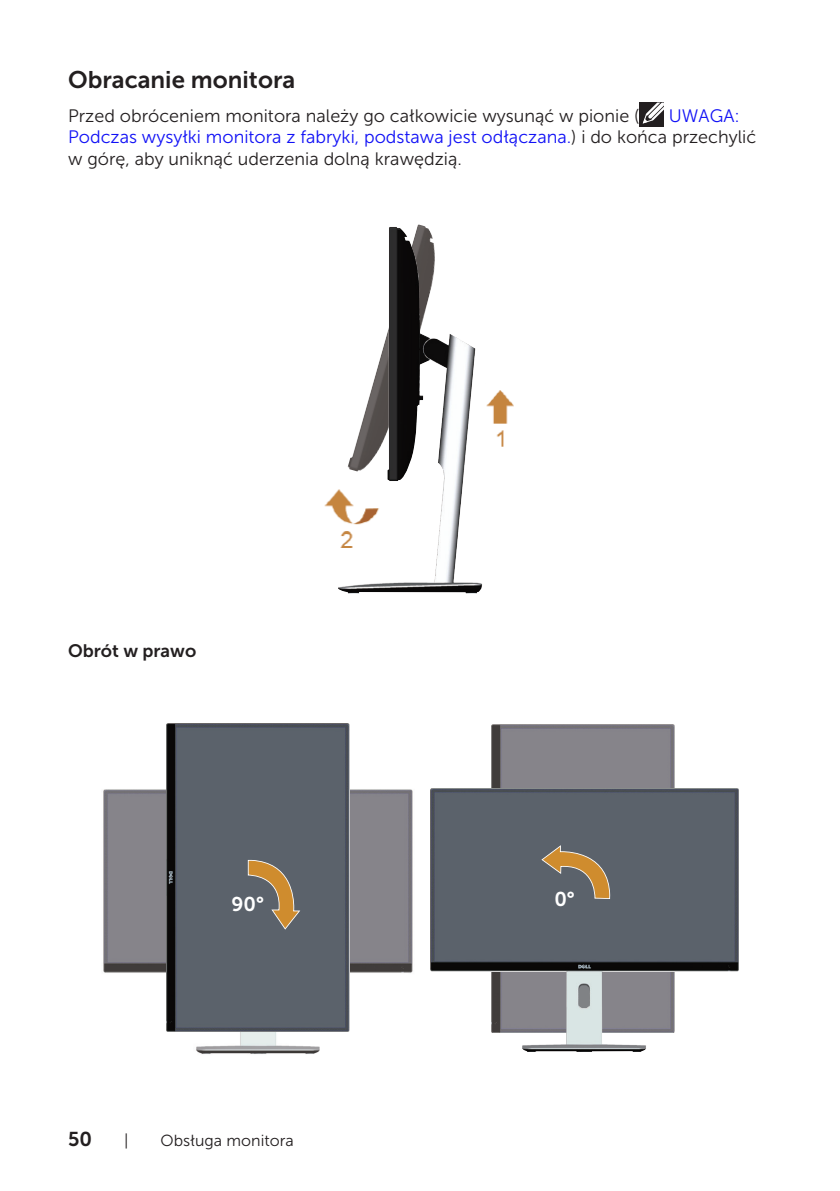
<style>
.page{position:relative;width:840px;height:1191px;background:#fff}
.page>*{position:absolute;margin:0;border:0;box-sizing:border-box;transform-origin:0 0}
.Head_3{font:24px "Museo Sans For Dell 700";color:#231f20}
.t1{font:20px "Museo Sans For Dell 700";color:#fff}
.t2{font:20px "Museo Sans For Dell 700";color:#231f20}
.text{font:18px/21.6px "Museo Sans For Dell 300";color:#1111f6}
.text-2{font:18px "Museo Sans For Dell 300";color:#231f20}
.text-3{font:18px "Museo Sans For Dell 700";color:#231f20}
.t3{font:16px "Museo Sans For Dell 300";color:#231f20}
.s1{color:#231f20}
</style>
<div class="page">
<div style="left:639px;top:103px;width:24px;height:24px;background:#231f20"></div>
<svg style="left:642px;top:103px;width:21px;height:21px"></svg>
<img style="left:417px;top:224px;width:17px;height:95px">
<img style="left:486px;top:390px;width:28px;height:57px">
<img style="left:324px;top:490px;width:14px;height:27px">
<img style="left:338px;top:334px;width:144px;height:259px">
<img style="left:387px;top:227px;width:36px;height:254px">
<img style="left:103px;top:785px;width:310px;height:269px">
<img style="left:166px;top:723px;width:183px;height:308px">
<img style="left:491px;top:724px;width:182px;height:308px">
<img style="left:521px;top:971px;width:125px;height:81px">
<img style="left:430px;top:788px;width:307px;height:183px">
<svg style="left:578px;top:985px;width:11px;height:23px"></svg>
<svg style="left:248px;top:860px;width:52px;height:69px;background:#87765e"></svg>
<svg style="left:541px;top:845px;width:68px;height:54px;background:#86765e"></svg>
<p class="Head_3" style="left:68px;top:67px;width:228px">Obracanie monitora</p>
<p class="text-2" style="left:68px;top:106px;width:572px">Przed obróceniem monitora należy go całkowicie wysunąć w pionie (</p>
<p class="text" style="left:68px;top:105px;width:689px;text-indent:600px">UWAGA:<br>Podczas wysyłki monitora z fabryki, podstawa jest odłączana.<span class="s1">) i do końca przechylić w górę, aby uniknąć uderzenia dolną krawędzią.</span></p>
<p class="text-3" style="left:68px;top:640px;width:130px">Obrót w prawo</p>
<p class="t1" style="left:231px;top:893px;width:34px">90°</p>
<p class="t1" style="left:554px;top:888px;width:22px">0°</p>
<p class="t2" style="left:68px;top:1127px;width:25px">50</p>
<p class="t3" style="left:124px;top:1131px;width:6px">|</p>
<p class="t3" style="left:160px;top:1131px;width:135px">Obsługa monitora</p>
</div>
